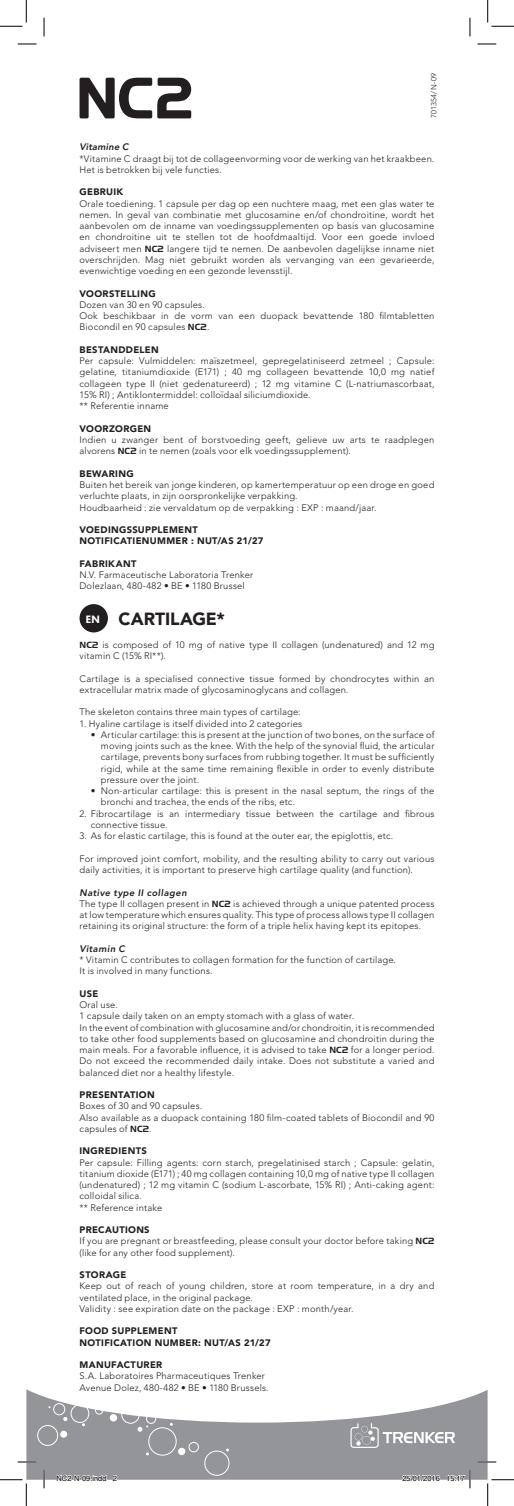
<style>
.page{position:relative;width:514px;height:1506px;background:#fff}
.page>*{position:absolute;margin:0;border:0;box-sizing:border-box;transform-origin:0 0}
.t1{font:900 17.5px "Avenir";letter-spacing:-.005em;color:#231f20}
.t2{font:300 9.38px/11.2px "Avenir";letter-spacing:.02em;color:#231f20}
.t3{font:900 9.38px/11.2px "Avenir";letter-spacing:.035em;color:#231f20}
.t4{font:italic 800 9.38px "Avenir";letter-spacing:.03em;color:#231f20}
.t5{font:7.5px "Helvetica";color:#000}
.t6{font:300 7.5px "Avenir";letter-spacing:.04em;color:#231f20}
.s1{font-family:"Handel Got D";font-weight:700}
.s2{font-weight:800;font-style:italic}
.s3{font-weight:900}
</style>
<div class="page">
<svg style="left:26px;top:1389px;width:461px;height:90px;fill:#939598"></svg>
<svg style="left:350px;top:1422px;width:104px;height:25px"></svg>
<div style="left:60px;top:1430px;width:7px;height:7px;background:#fff;border-radius:50%"></div>
<div style="left:53px;top:1403px;width:12px;height:11px;border:1px solid #fff;border-radius:50%"></div>
<svg style="left:63px;top:1416px;width:4px;height:4px"></svg>
<svg style="left:109px;top:1413px;width:8px;height:8px"></svg>
<svg style="left:120px;top:1394px;width:12px;height:8px"></svg>
<div style="left:70px;top:1404px;width:19px;height:18px;border:1px solid #fff;border-radius:50%"></div>
<svg style="left:95px;top:1406px;width:8px;height:8px"></svg>
<div style="left:105px;top:1393px;width:13px;height:13px;border:1px solid #fff;border-radius:50%"></div>
<div style="left:121px;top:1405px;width:19px;height:18px;border:1px solid #fff;border-radius:50%"></div>
<div style="left:146px;top:1413px;width:10px;height:10px;border:1px solid #fff;border-radius:50%"></div>
<div style="left:37px;top:1424px;width:21px;height:21px;border:1px solid #fff;border-radius:50%"></div>
<svg style="left:137px;top:1422px;width:39px;height:33px"></svg>
<div style="left:178px;top:1447px;width:7px;height:7px;background:#fff;border-radius:50%"></div>
<div style="left:188px;top:1441px;width:10px;height:10px;border:1px solid #fff;border-radius:50%"></div>
<div style="left:204px;top:1450px;width:25px;height:25px;border:1px solid #fff;border-radius:50%"></div>
<svg style="left:79px;top:78px;width:112px;height:40px"></svg>
<div style="left:79px;top:604px;width:29px;height:28px;background:#231f20;border-radius:50%"></div>
<svg style="left:18px;top:43px;width:18px;height:2px"></svg>
<svg style="left:477px;top:43px;width:18px;height:2px"></svg>
<svg style="left:18px;top:1461px;width:18px;height:1px"></svg>
<svg style="left:477px;top:1461px;width:18px;height:1px"></svg>
<svg style="left:43px;top:18px;width:2px;height:18px"></svg>
<svg style="left:43px;top:1469px;width:2px;height:19px"></svg>
<svg style="left:469px;top:18px;width:1px;height:18px"></svg>
<svg style="left:0;top:0;width:27px;height:27px"></svg>
<svg style="left:0;top:1479px;width:27px;height:26px"></svg>
<svg style="left:487px;top:0;width:26px;height:27px"></svg>
<svg style="left:487px;top:1479px;width:26px;height:26px"></svg>
<svg style="left:57px;top:1474px;width:49px;height:6px"></svg>
<svg style="left:112px;top:1474px;width:5px;height:6px"></svg>
<svg style="left:401px;top:1474px;width:38px;height:6px"></svg>
<svg style="left:446px;top:1469px;width:24px;height:19px"></svg>
<p class="t6" style="left:429px;top:118px;width:47px;rotate:-90deg">701354/N-09</p>
<p class="t4" style="left:79px;top:141px;width:51px">Vitamine C</p>
<p class="t2" style="left:79px;top:153px;width:356px">*Vitamine C draagt bij tot de collageenvorming voor de werking van het kraakbeen.<br>Het is betrokken bij vele functies.</p>
<p class="t3" style="left:79px;top:186px;width:45px">GEBRUIK</p>
<p class="t2" style="left:79px;top:198px;width:356px;text-align:justify">Orale toediening. 1 capsule per dag op een nuchtere maag, met een glas water te nemen. In geval van combinatie met glucosamine en/of chondroitine, wordt het aanbevolen om de inname van voedingssupplementen op basis van glucosamine en chondroitine uit te stellen tot de hoofdmaaltijd. Voor een goede invloed adviseert men <span class="s1">NC2</span> langere tijd te nemen. De aanbevolen dagelijkse inname niet overschrijden. Mag niet gebruikt worden als vervanging van een gevarieerde, evenwichtige voeding en een gezonde levensstijl.</p>
<p class="t3" style="left:79px;top:288px;width:78px">VOORSTELLING</p>
<p class="t2" style="left:79px;top:299px;width:356px">Dozen van 30 en 90 capsules.<br>Ook beschikbaar in de vorm van een duopack bevattende 180 filmtabletten<br>Biocondil en 90 capsules <span class="s1">NC2</span>.</p>
<p class="t3" style="left:79px;top:344px;width:81px">BESTANDDELEN</p>
<p class="t2" style="left:79px;top:355px;width:356px">Per capsule: Vulmiddelen: maïszetmeel, gepregelatiniseerd zetmeel ; Capsule: gelatine, titaniumdioxide (E171) ; 40 mg collageen bevattende 10,0 mg natief collageen type II (niet gedenatureerd) ; 12 mg vitamine C (L-natriumascorbaat, 15% RI) ; Antiklontermiddel: colloïdaal siliciumdioxide.<br>** Referentie inname</p>
<p class="t3" style="left:79px;top:423px;width:73px">VOORZORGEN</p>
<p class="t2" style="left:79px;top:434px;width:356px">Indien u zwanger bent of borstvoeding geeft, gelieve uw arts te raadplegen alvorens <span class="s1">NC2</span> in te nemen (zoals voor elk voedingssupplement).</p>
<p class="t3" style="left:79px;top:468px;width:56px">BEWARING</p>
<p class="t2" style="left:79px;top:479px;width:356px">Buiten het bereik van jonge kinderen, op kamertemperatuur op een droge en goed verluchte plaats, in zijn oorspronkelijke verpakking.<br>Houdbaarheid : zie vervaldatum op de verpakking : EXP : maand/jaar.</p>
<p class="t3" style="left:79px;top:524px;width:185px">VOEDINGSSUPPLEMENT<br>NOTIFICATIENUMMER : NUT/AS 21/27</p>
<p class="t3" style="left:79px;top:558px;width:58px">FABRIKANT</p>
<p class="t2" style="left:79px;top:569px;width:175px">N.V. Farmaceutische Laboratoria Trenker<br>Dolezlaan, 480-482 • BE • 1180 Brussel</p>
<h1 class="t1" style="left:86px;top:608px;width:140px"><sup>EN</sup> CARTILAGE*</h1>
<p class="t2" style="left:79px;top:639px;width:356px"><span class="s1">NC2</span> is composed of 10 mg of native type II collagen (undenatured) and 12 mg vitamin C (15% RI**).</p>
<p class="t2" style="left:79px;top:672px;width:356px">Cartilage is a specialised connective tissue formed by chondrocytes within an extracellular matrix made of glycosaminoglycans and collagen.</p>
<p class="t2" style="left:79px;top:706px;width:222px">The skeleton contains three main types of cartilage:</p>
<p class="t2" style="left:79px;top:717px;width:224px">1. Hyaline cartilage is itself divided into 2 categories</p>
<p class="t2" style="left:101px;top:729px;width:335px;text-align:justify;text-indent:-10px">• Articular cartilage: this is present at the junction of two bones, on the surface of moving joints such as the knee. With the help of the synovial fluid, the articular cartilage, prevents bony surfaces from rubbing together. It must be sufficiently rigid, while at the same time remaining flexible in order to evenly distribute pressure over the joint.</p>
<p class="t2" style="left:101px;top:785px;width:335px;text-indent:-10px">• Non-articular cartilage: this is present in the nasal septum, the rings of the bronchi and trachea, the ends of the ribs, etc.</p>
<p class="t2" style="left:91px;top:807px;width:345px;text-indent:-11px">2. Fibrocartilage is an intermediary tissue between the cartilage and fibrous connective tissue.</p>
<p class="t2" style="left:79px;top:830px;width:315px">3. As for elastic cartilage, this is found at the outer ear, the epiglottis, etc.</p>
<p class="t2" style="left:79px;top:852px;width:356px">For improved joint comfort, mobility, and the resulting ability to carry out various daily activities, it is important to preserve high cartilage quality (and function).</p>
<p class="t2" style="left:79px;top:886px;width:356px"><span class="s2">Native type II collagen<br></span>The type II collagen present in <span class="s1">NC2</span> is achieved through a unique patented process at low temperature which ensures quality. This type of process allows type II collagen retaining its original structure: the form of a triple helix having kept its epitopes.</p>
<p class="t4" style="left:79px;top:943px;width:47px">Vitamin C</p>
<p class="t2" style="left:79px;top:954px;width:317px">* Vitamin C contributes to collagen formation for the function of cartilage.<br>It is involved in many functions.</p>
<p class="t3" style="left:79px;top:987px;width:20px">USE</p>
<p class="t2" style="left:79px;top:999px;width:356px">Oral use.<br>1 capsule daily taken on an empty stomach with a glass of water.<br>In the event of combination with glucosamine and/or chondroitin, it is recommended to take other food supplements based on glucosamine and chondroitin during the main meals. For a favorable influence, it is advised to take <span class="s1">NC2</span> for a longer period.<br>Do not exceed the recommended daily intake. Does not substitute a varied and balanced diet nor a healthy lifestyle.</p>
<p class="t3" style="left:79px;top:1089px;width:77px">PRESENTATION</p>
<p class="t2" style="left:79px;top:1100px;width:356px">Boxes of 30 and 90 capsules.<br>Also available as a duopack containing 180 film-coated tablets of Biocondil and 90 capsules of <span class="s1">NC2</span>.</p>
<p class="t3" style="left:79px;top:1145px;width:69px">INGREDIENTS</p>
<p class="t2" style="left:79px;top:1156px;width:356px">Per capsule: Filling agents: corn starch, pregelatinised starch ; Capsule: gelatin, titanium dioxide (E171) ; 40 mg collagen containing 10,0 mg of native type II collagen (undenatured) ; 12 mg vitamin C (sodium L-ascorbate, 15% RI) ; Anti-caking agent: colloidal silica.<br>** Reference intake</p>
<p class="t2" style="left:79px;top:1224px;width:356px"><span class="s3">PRECAUTIONS<br></span>If you are pregnant or breastfeeding, please consult your doctor before taking <span class="s1">NC2 </span>(like for any other food supplement).</p>
<p class="t3" style="left:79px;top:1269px;width:48px">STORAGE</p>
<p class="t2" style="left:79px;top:1280px;width:356px">Keep out of reach of young children, store at room temperature, in a dry and ventilated place, in the original package.<br>Validity : see expiration date on the package : EXP : month/year.</p>
<p class="t3" style="left:79px;top:1325px;width:192px">FOOD SUPPLEMENT<br>NOTIFICATION NUMBER: NUT/AS 21/27</p>
<p class="t3" style="left:79px;top:1359px;width:84px">MANUFACTURER</p>
<p class="t2" style="left:79px;top:1370px;width:190px">S.A. Laboratoires Pharmaceutiques Trenker<br>Avenue Dolez, 480-482 • BE • 1180 Brussels.</p>
<p class="t5" style="left:56px;top:1472px;width:62px">NC2-N-09.indd 2</p>
<p class="t5" style="left:402px;top:1472px;width:64px">25/01/2016 15:17</p>
</div>
